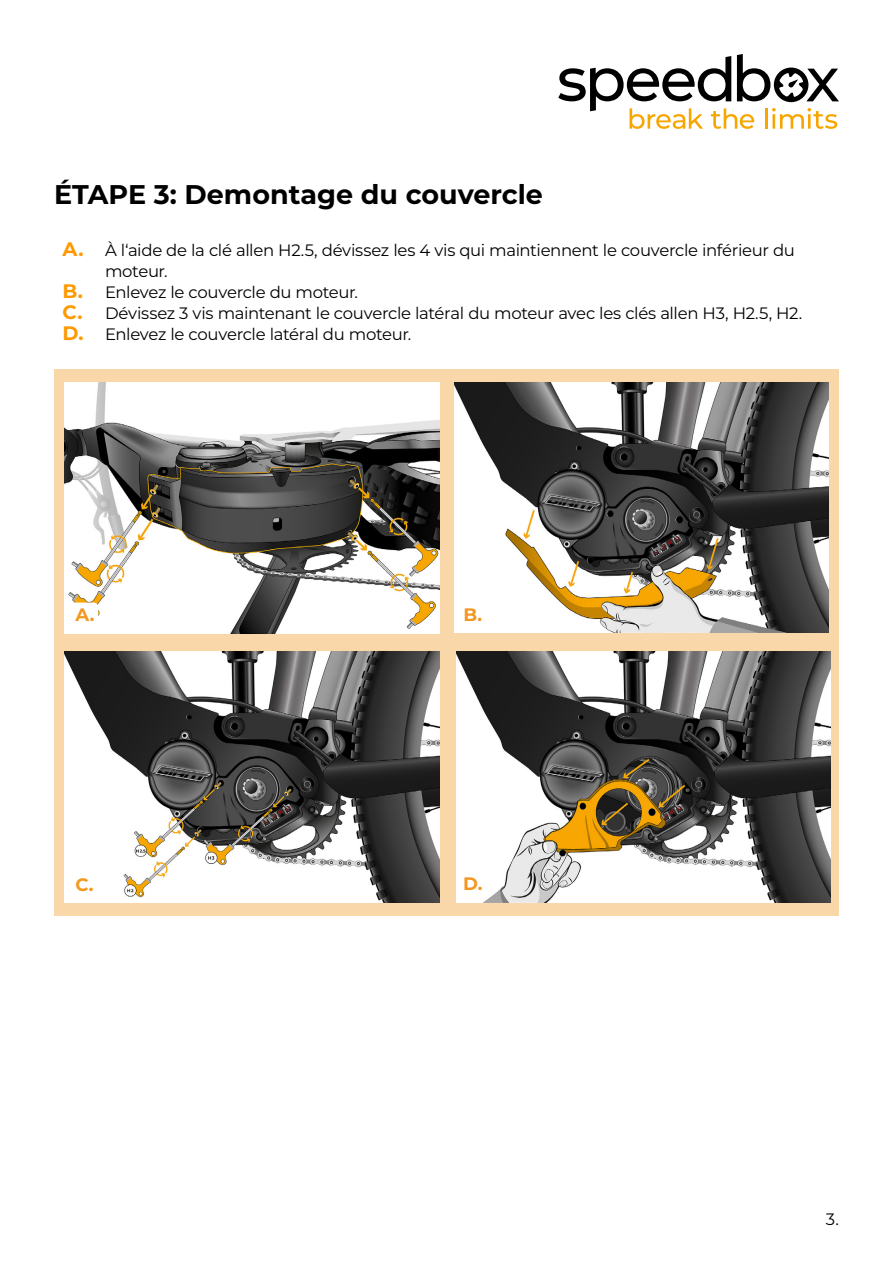
<style>
.page{position:relative;width:893px;height:1263px;background:#fff}
.page>*{position:absolute;margin:0;border:0;box-sizing:border-box;transform-origin:0 0}
.t1{font:700 27px "Montserrat";color:#000}
.t2{font:700 18px "Montserrat";color:#f4971e}
.t3{font:16.5px "Montserrat";letter-spacing:-.02em;color:#000}
.s1{font-weight:700;font-size:19.5px;color:#f90}
</style>
<div class="page">
<svg style="left:558px;top:54px;width:281px;height:75px"></svg>
<div style="left:54px;top:369px;width:785px;height:546px;background:#fad7a8"></div>
<img style="left:65px;top:382px;width:374px;height:251px">
<img style="left:455px;top:382px;width:374px;height:251px">
<img style="left:65px;top:651px;width:374px;height:251px">
<img style="left:456px;top:651px;width:374px;height:251px">
<div style="left:69px;top:603px;width:29px;height:26px;background:#fff;border-radius:4px"></div>
<h1 class="t1" style="left:54px;top:175px;width:490px">ÉTAPE 3: Demontage du couvercle</h1>
<p class="t3" style="left:63px;top:239px;width:734px"><span class="s1">A.</span> À l‘aide de la clé allen H2.5, dévissez les 4 vis qui maintiennent le couvercle inférieur du</p>
<p class="t3" style="left:105px;top:260px;width:64px">moteur.</p>
<p class="t3" style="left:63px;top:281px;width:297px"><span class="s1">B.</span> Enlevez le couvercle du moteur.</p>
<p class="t3" style="left:63px;top:302px;width:741px"><span class="s1">C.</span> Dévissez 3 vis maintenant le couvercle latéral du moteur avec les clés allen H3, H2.5, H2.</p>
<p class="t3" style="left:63px;top:323px;width:350px"><span class="s1">D.</span> Enlevez le couvercle latéral du moteur.</p>
<p class="t2" style="left:75px;top:601px;width:21px">A.</p>
<p class="t2" style="left:75px;top:871px;width:20px">C.</p>
<p class="t2" style="left:463px;top:602px;width:20px">B.</p>
<p class="t2" style="left:463px;top:871px;width:21px">D.</p>
<p class="t3" style="left:826px;top:1207px;width:15px">3.</p>
</div>
